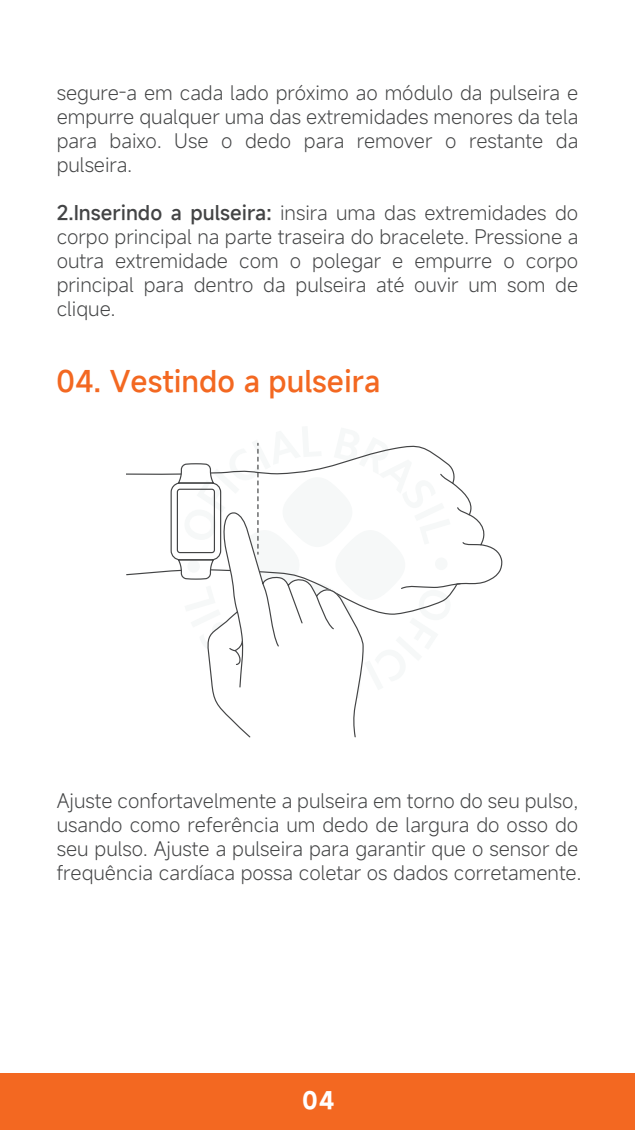
<style>
.page{position:relative;width:635px;height:1130px;background:#fff}
.page>*{position:absolute;margin:0;border:0;box-sizing:border-box;transform-origin:0 0}
.t1{font:500 29.6px "Mi Sans";color:#f36821}
.t2{font:600 23.6px "Mi Sans";color:#fff}
.t3{font:300 20px/24px "Mi Sans";color:#434445;text-align:justify}
.s1{font-weight:500}
</style>
<div class="page">
<div style="left:0;top:1073px;width:635px;height:56px;background:#f36821"></div>
<svg style="left:127px;top:442px;width:355px;height:296px"></svg>
<p class="t3" style="left:57px;top:80px;width:523px">segure-a em cada lado próximo ao módulo da pulseira e empurre qualquer uma das extremidades menores da tela para baixo. Use o dedo para remover o restante da pulseira.</p>
<p class="t3" style="left:57px;top:200px;width:523px"><span class="s1">2.Inserindo a pulseira:</span> insira uma das extremidades do corpo principal na parte traseira do bracelete. Pressione a outra extremidade com o polegar e empurre o corpo principal para dentro da pulseira até ouvir um som de clique.</p>
<h1 class="t1" style="left:56px;top:358px;width:326px">04. Vestindo a pulseira</h1>
<p class="t3" style="left:57px;top:787px;width:526px;text-align:left">Ajuste confortavelmente a pulseira em torno do seu pulso, usando como referência um dedo de largura do osso do seu pulso. Ajuste a pulseira para garantir que o sensor de frequência cardíaca possa coletar os dados corretamente.</p>
<p class="t2" style="left:302px;top:1080px;width:34px">04</p>
</div>
